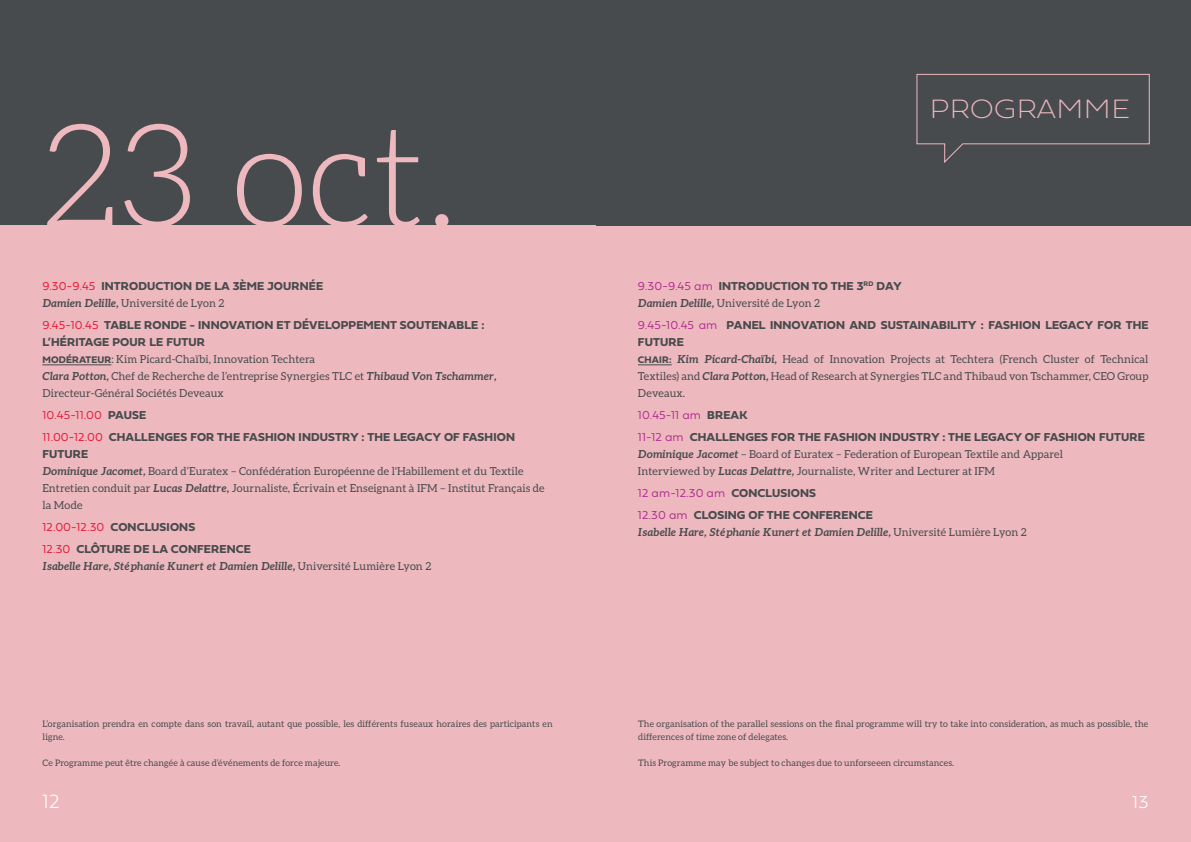
<style>
.page{position:relative;width:1191px;height:842px;background:#fff}
.page>*{position:absolute;margin:0;border:0;box-sizing:border-box;transform-origin:0 0}
.t1{font:300 143.1px "Aleo";color:#edb9bf}
.t2{font:27.7px "Fieldwork Geo Hair";color:#edb9bf;scale:1.07 1}
.t3{font:100 20px "Fieldwork Geo";color:#fff}
.t4{font:100 18px "Fieldwork Geo";color:#fff}
.t5{font:12px/17px "Fieldwork Geo Bold";letter-spacing:.01em;color:#484b4e}
.t6{font:12px "Fieldwork Geo Light";letter-spacing:.01em;color:#b22f92}
.t7{font:12px "Fieldwork Geo Light";letter-spacing:.01em;color:#e71b3a}
.t8{font:11px/17px "Aleo";letter-spacing:.01em;color:#484b4e}
.t9{font:italic 700 11px "Aleo";letter-spacing:.01em;color:#484b4e}
.t10{font:9px/13px "Aleo";letter-spacing:.01em;color:#484b4e}
.s1{font-family:"Fieldwork Geo Light";color:#e71b3a}
.s2{font-weight:700;font-style:italic}
.s3{font-family:"Fieldwork Geo Bold";font-size:10px}
.s4{font-family:"Fieldwork Geo Bold";color:#484b4e}
.s5{font-weight:400;font-style:normal}
.s6{font-family:"Fieldwork Geo Light";color:#b22f92}
</style>
<div class="page">
<div style="left:0;top:0;width:1191px;height:226px;background:#484b4e"></div>
<div style="left:0;top:226px;width:595px;height:616px;background:#edb9bf"></div>
<div style="left:595px;top:226px;width:596px;height:616px;background:#edb9bf"></div>
<hr style="left:638px;top:364px;width:33px;height:1px;background:#484b4e">
<hr style="left:42px;top:364px;width:69px;height:1px;background:#484b4e">
<svg style="left:916px;top:74px;width:234px;height:89px"></svg>
<h1 class="t1" style="left:42px;top:98px;width:418px">23 oct.</h1>
<p class="t5" style="left:42px;top:277px;width:282px"><span class="s1">9.30-9.45</span> INTRODUCTION DE LA 3ÈME JOURNÉE</p>
<p class="t8" style="left:42px;top:295px;width:184px"><span class="s2">Damien Delille,</span> Université de Lyon 2</p>
<p class="t5" style="left:42px;top:316px;width:443px"><span class="s1">9.45-10.45</span> TABLE RONDE - INNOVATION ET DÉVELOPPEMENT SOUTENABLE :<br>L’HÉRITAGE POUR LE FUTUR</p>
<p class="t8" style="left:42px;top:351px;width:455px"><span class="s3">MODÉRATEUR</span>: Kim Picard-Chaïbi, Innovation Techtera<br><span class="s2">Clara Potton,</span> Chef de Recherche de l’entreprise Synergies TLC et <span class="s2">Thibaud Von Tschammer,<br></span>Directeur-Général Sociétés Deveaux</p>
<p class="t7" style="left:42px;top:406px;width:105px">10.45-11.00 <span class="s4">PAUSE</span></p>
<p class="t5" style="left:42px;top:428px;width:474px"><span class="s1">11.00-12.00</span> CHALLENGES FOR THE FASHION INDUSTRY : THE LEGACY OF FASHION<br>FUTURE</p>
<p class="t8" style="left:42px;top:463px;width:503px"><span class="s2">Dominique Jacomet,</span> Board d’Euratex – Confédération Européenne de l'Habillement et du Textile<br>Entretien conduit par <span class="s2">Lucas Delattre,</span> Journaliste, Écrivain et Enseignant à IFM – Institut Français de la Mode</p>
<p class="t7" style="left:42px;top:518px;width:154px">12.00-12.30 <span class="s4">CONCLUSIONS</span></p>
<p class="t5" style="left:42px;top:540px;width:210px"><span class="s1">12.30</span> CLÔTURE DE LA CONFERENCE</p>
<p class="t9" style="left:42px;top:560px;width:390px">Isabelle Hare, Stéphanie Kunert et Damien Delille, <span class="s5">Université Lumière Lyon 2</span></p>
<p class="t10" style="left:43px;top:717px;width:511px">L’organisation prendra en compte dans son travail, autant que possible, les différents fuseaux horaires des participants en ligne.</p>
<p class="t10" style="left:43px;top:756px;width:299px">Ce Programme peut être changée à cause d’événements de force majeure.</p>
<h2 class="t2" style="left:929px;top:87px;width:189px">PROGRAMME</h2>
<p class="t5" style="left:638px;top:277px;width:265px"><span class="s6">9.30-9.45 am</span> INTRODUCTION TO THE 3<sup>RD</sup> DAY</p>
<p class="t8" style="left:638px;top:295px;width:184px"><span class="s2">Damien Delille,</span> Université de Lyon 2</p>
<p class="t5" style="left:638px;top:316px;width:512px"><span class="s6">9.45-10.45 am</span> PANEL INNOVATION AND SUSTAINABILITY : FASHION LEGACY FOR THE<br>FUTURE</p>
<p class="t8" style="left:638px;top:351px;width:512px;text-align:justify"><span class="s3">CHAIR:</span> <span class="s2">Kim Picard-Chaïbi,</span> Head of Innovation Projects at Techtera (French Cluster of Technical Textiles) and <span class="s2">Clara Potton,</span> Head of Research at Synergies TLC and Thibaud von Tschammer, CEO Group Deveaux.</p>
<p class="t6" style="left:638px;top:406px;width:111px">10.45-11 am <span class="s4">BREAK</span></p>
<p class="t5" style="left:638px;top:428px;width:508px"><span class="s6">11-12 am</span> CHALLENGES FOR THE FASHION INDUSTRY : THE LEGACY OF FASHION FUTURE</p>
<p class="t8" style="left:638px;top:446px;width:426px"><span class="s2">Dominique Jacomet</span> – Board of Euratex – Federation of European Textile and Apparel<br>Interviewed by <span class="s2">Lucas Delattre,</span> Journaliste, Writer and Lecturer at IFM</p>
<p class="t6" style="left:638px;top:484px;width:180px">12 am-12.30 am <span class="s4">CONCLUSIONS</span></p>
<p class="t5" style="left:638px;top:506px;width:236px"><span class="s6">12.30 am</span> CLOSING OF THE CONFERENCE</p>
<p class="t9" style="left:638px;top:526px;width:390px">Isabelle Hare, Stéphanie Kunert et Damien Delille, <span class="s5">Université Lumière Lyon 2</span></p>
<p class="t10" style="left:638px;top:717px;width:511px">The organisation of the parallel sessions on the final programme will try to take into consideration, as much as possible, the differences of time zone of delegates.</p>
<p class="t10" style="left:638px;top:756px;width:317px">This Programme may be subject to changes due to unforseeen circumstances.</p>
<h3 class="t3" style="left:42px;top:786px;width:19px">12</h3>
<h3 class="t4" style="left:1132px;top:788px;width:18px">13</h3>
</div>
